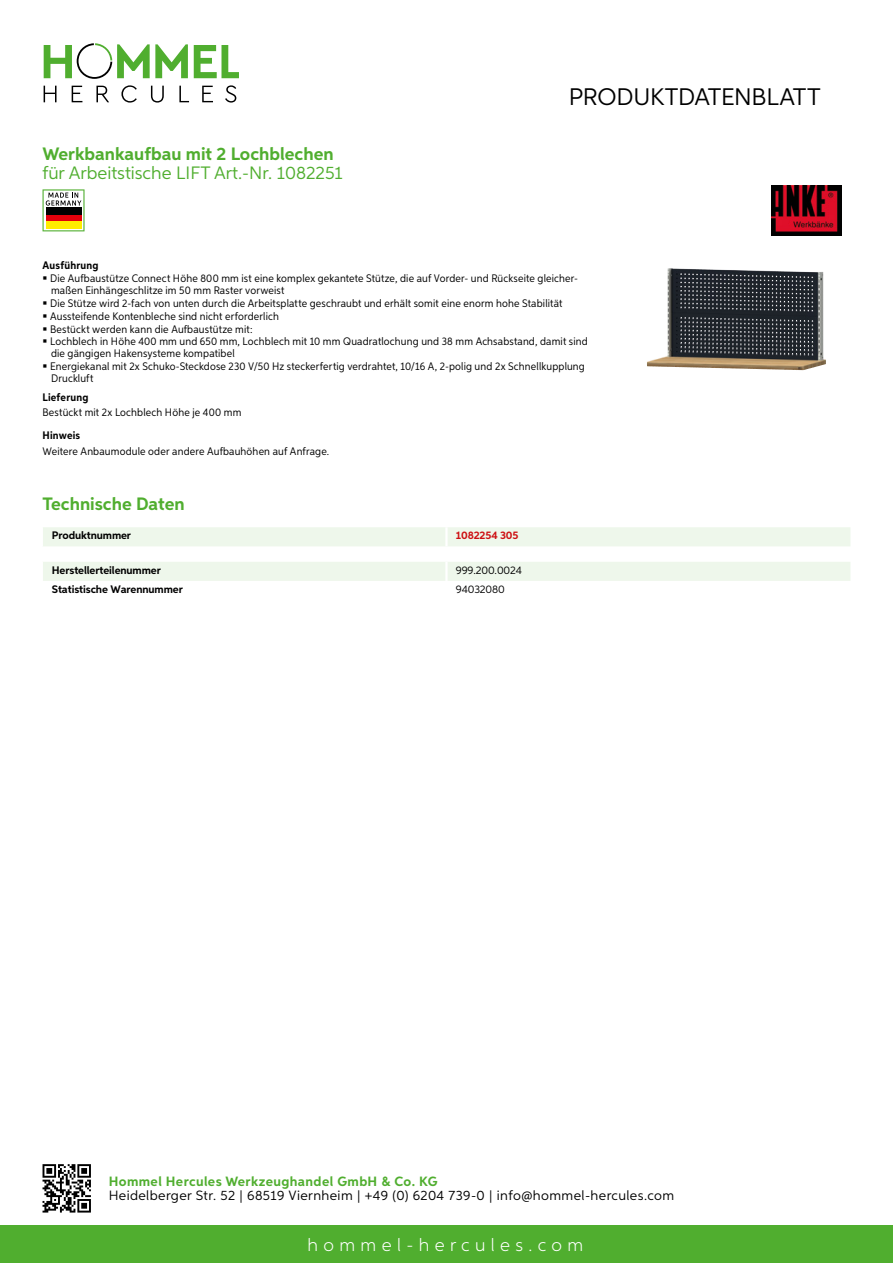
<style>
.page{position:relative;width:893px;height:1263px;background:#fff}
.page>*{position:absolute;margin:0;border:0;box-sizing:border-box;transform-origin:0 0}
.t1{font:24px "Aspira";letter-spacing:-.01em;color:#000}
.t2{font:700 18px "Aspira";color:#50ae2f}
.t3{font:18px "Aspira";color:#50ae2f}
.t4{font:300 18px "Aspira";letter-spacing:.3em;color:#fff}
.t5{font:13.5px "Aspira";letter-spacing:.03em;color:#000}
.t6{font:700 13.5px "Aspira";letter-spacing:.03em;color:#50ae2f}
.t7{font:10.95px/12.5px "Aspira Nar";letter-spacing:.015em;color:#000}
.t8{font:700 10.95px "Aspira";letter-spacing:-.01em;color:#000}
.t9{font:700 10.95px "Aspira Nar";letter-spacing:.02em;color:#000}
.t10{font:10.95px "Aspira";letter-spacing:-.01em;color:#000}
.t11{font:700 10.95px "Aspira";letter-spacing:-.01em;color:#cd1013}
</style>
<div class="page">
<div style="left:0;top:1226px;width:893px;height:37px;background:#50ae2f"></div>
<svg style="left:43px;top:1164px;width:48px;height:48px"></svg>
<svg style="left:194px;top:45px;width:45px;height:33px"></svg>
<svg style="left:44px;top:43px;width:144px;height:36px"></svg>
<svg style="left:44px;top:86px;width:13px;height:16px"></svg>
<svg style="left:72px;top:86px;width:10px;height:16px"></svg>
<svg style="left:96px;top:86px;width:13px;height:16px"></svg>
<svg style="left:121px;top:85px;width:16px;height:18px"></svg>
<svg style="left:151px;top:86px;width:13px;height:17px"></svg>
<svg style="left:179px;top:86px;width:10px;height:16px"></svg>
<svg style="left:202px;top:86px;width:11px;height:16px"></svg>
<svg style="left:225px;top:85px;width:11px;height:18px"></svg>
<div style="left:43px;top:527px;width:807px;height:19px;background:#eef7eb"></div>
<hr style="left:445px;top:527px;width:3px;height:19px;background:#fff">
<div style="left:43px;top:562px;width:807px;height:19px;background:#eef7eb"></div>
<svg style="left:43px;top:189px;width:42px;height:42px"></svg>
<div style="left:46px;top:214px;width:35px;height:7px;background:#e3000b"></div>
<div style="left:46px;top:208px;width:35px;height:7px;background:#000"></div>
<div style="left:46px;top:221px;width:35px;height:7px;background:#ffed00"></div>
<img style="left:647px;top:268px;width:166px;height:102px">
<img style="left:772px;top:185px;width:70px;height:50px">
<h2 class="t2" style="left:43px;top:142px;width:293px">Werkbankaufbau mit 2 Lochblechen</h2>
<h2 class="t3" style="left:43px;top:162px;width:302px">für Arbeitstische LIFT Art.-N r. 1082251</h2>
<h1 class="t1" style="left:569px;top:82px;width:253px">Produktdatenblatt</h1>
<p class="t9" style="left:43px;top:259px;width:58px">Ausführung</p>
<p class="t7" style="left:50px;top:272px;width:539px">Die Aufbaustütze Connect Höhe 800 mm ist eine komplex gekantete Stütze, die auf Vorder- und Rückseite gleicher&shy;maßen Einhängeschlitze im 50 mm Raster vorweist<br>Die Stütze wird 2-fach von unten durch die Arbeitsplatte geschraubt und erhält somit eine enorm hohe Stabilität Aussteifende Kontenbleche sind nicht erforderlich<br>Bestückt werden kann die Aufbaustütze mit:<br>Lochblech in Höhe 400 mm und 650 mm, Lochblech mit 10 mm Quadratlochung und 38 mm Achsabstand, damit sind die gängigen Hakensysteme kompatibel<br>Energiekanal mit 2x Schuko-Steckdose 230 V/50 Hz steckerfertig verdrahtet, 10/16 A, 2-polig und 2x Schnellkupplung Druckluft</p>
<p class="t9" style="left:43px;top:391px;width:47px">Lieferung</p>
<p class="t7" style="left:43px;top:406px;width:200px">Bestückt mit 2x Lochblech Höhe je 400 mm</p>
<p class="t9" style="left:43px;top:429px;width:39px">Hinweis</p>
<p class="t7" style="left:43px;top:444px;width:288px">Weitere Anbaumodule oder andere Aufbauhöhen auf Anfrage.</p>
<h2 class="t2" style="left:43px;top:493px;width:144px">Technische Daten</h2>
<p class="t8" style="left:52px;top:529px;width:81px">Produktnummer</p>
<p class="t11" style="left:456px;top:529px;width:64px">1082254 305</p>
<p class="t8" style="left:52px;top:563px;width:111px">Herstellerteilenummer</p>
<p class="t10" style="left:456px;top:563px;width:68px">999.200.0024</p>
<p class="t8" style="left:52px;top:582px;width:132px">Statistische Warennummer</p>
<p class="t10" style="left:456px;top:582px;width:51px">94032080</p>
<p class="t6" style="left:109px;top:1172px;width:330px">Hommel Hercules Werkzeughandel GmbH &amp; Co. KG</p>
<p class="t5" style="left:109px;top:1187px;width:567px">Heidelberger Str. 52 | 68519 Viernheim | +49 (0) 6204 739-0 | info@hommel-hercules.com</p>
<h2 class="t4" style="left:307px;top:1234px;width:277px">hommel-hercules.com</h2>
</div>
